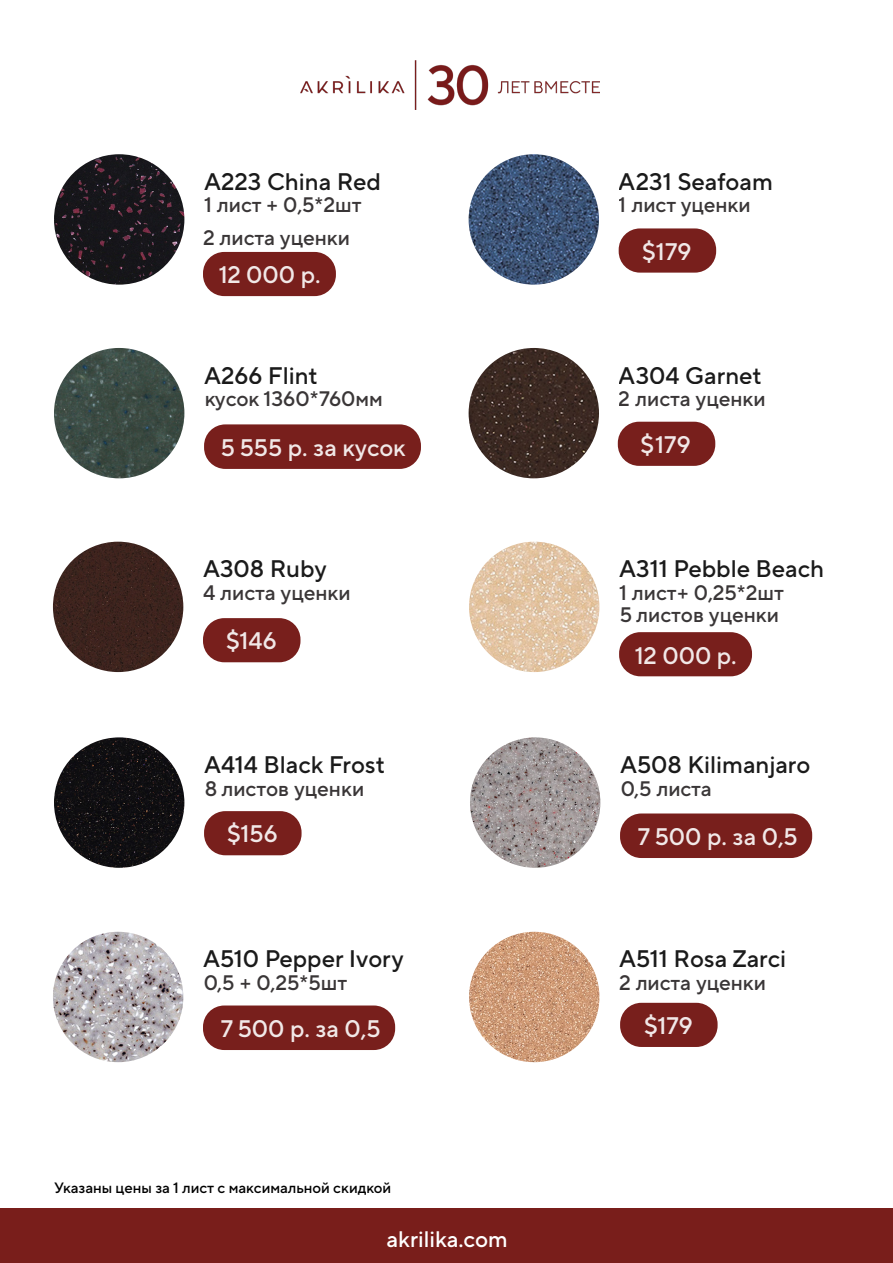
<style>
.page{position:relative;width:893px;height:1263px;background:#fff}
.page>*{position:absolute;margin:0;border:0;box-sizing:border-box;transform-origin:0 0}
.t1{font:500 24px "TT Norms Pro";color:#000}
.t2{font:500 24px "TT Norms Pro";color:#fff}
.t3{font:500 22.5px "TT Norms Pro";color:#fff}
.t4{font:500 21px "TT Norms Pro";color:#231f20}
.t5{font:500 15px "TT Norms Pro";color:#000}
</style>
<div class="page">
<div style="left:0;top:1209px;width:893px;height:54px;background:#791e1b"></div>
<img style="left:54px;top:154px;width:130px;height:131px;border-radius:65px">
<img style="left:469px;top:154px;width:130px;height:131px;border-radius:65px">
<img style="left:54px;top:348px;width:130px;height:130px;border-radius:65px">
<img style="left:469px;top:348px;width:130px;height:130px;border-radius:65px">
<img style="left:53px;top:542px;width:130px;height:130px;border-radius:65px">
<img style="left:469px;top:542px;width:130px;height:130px;border-radius:65px">
<img style="left:300px;top:61px;width:300px;height:48px">
<img style="left:54px;top:737px;width:130px;height:131px;border-radius:65px">
<img style="left:470px;top:737px;width:130px;height:131px;border-radius:65px">
<img style="left:53px;top:932px;width:130px;height:130px;border-radius:65px">
<img style="left:469px;top:932px;width:130px;height:130px;border-radius:65px">
<div style="left:203px;top:252px;width:133px;height:44px;background:#781f1c;border-radius:21px"></div>
<div style="left:619px;top:228px;width:97px;height:45px;background:#781f1c;border-radius:21px"></div>
<div style="left:204px;top:424px;width:217px;height:45px;background:#781f1c;border-radius:21px"></div>
<div style="left:618px;top:422px;width:97px;height:44px;background:#781f1c;border-radius:21px"></div>
<div style="left:203px;top:618px;width:97px;height:44px;background:#781f1c;border-radius:21px"></div>
<div style="left:619px;top:632px;width:133px;height:44px;background:#781f1c;border-radius:21px"></div>
<div style="left:204px;top:811px;width:98px;height:44px;background:#781f1c;border-radius:21px"></div>
<div style="left:620px;top:813px;width:192px;height:45px;background:#781f1c;border-radius:21px"></div>
<div style="left:203px;top:1005px;width:192px;height:45px;background:#781f1c;border-radius:21px"></div>
<div style="left:620px;top:1003px;width:98px;height:44px;background:#781f1c;border-radius:21px"></div>
<p class="t1" style="left:204px;top:164px;width:178px">A223 China Red</p>
<p class="t4" style="left:204px;top:190px;width:159px">1 лист + 0,5*2шт</p>
<p class="t4" style="left:203px;top:222px;width:149px">2 листа уценки</p>
<p class="t2" style="left:218px;top:258px;width:104px">12 000 р.</p>
<p class="t1" style="left:204px;top:358px;width:115px">A266 Flint</p>
<p class="t4" style="left:204px;top:384px;width:180px">кусок 1360*760мм</p>
<p class="t1" style="left:619px;top:164px;width:156px">A231 Seafoam</p>
<p class="t4" style="left:619px;top:190px;width:134px">1 лист уценки</p>
<p class="t2" style="left:642px;top:234px;width:51px">$179</p>
<p class="t1" style="left:619px;top:358px;width:144px">A304 Garnet</p>
<p class="t4" style="left:619px;top:384px;width:149px">2 листа уценки</p>
<p class="t2" style="left:220px;top:430px;width:187px">5 555 р. за кусок</p>
<p class="t2" style="left:641px;top:427px;width:51px">$179</p>
<p class="t1" style="left:203px;top:551px;width:125px">A308 Ruby</p>
<p class="t4" style="left:203px;top:577px;width:149px">4 листа уценки</p>
<p class="t2" style="left:225px;top:624px;width:53px">$146</p>
<p class="t1" style="left:204px;top:747px;width:182px">A414 Black Frost</p>
<p class="t4" style="left:204px;top:773px;width:162px">8 листов уценки</p>
<p class="t1" style="left:619px;top:551px;width:207px">A311 Pebble Beach</p>
<p class="t4" style="left:619px;top:577px;width:166px">1 лист+ 0,25*2шт</p>
<p class="t4" style="left:619px;top:600px;width:161px">5 листов уценки</p>
<p class="t2" style="left:634px;top:638px;width:104px">12 000 р.</p>
<p class="t1" style="left:620px;top:747px;width:192px">A508 Kilimanjaro</p>
<p class="t4" style="left:620px;top:773px;width:93px">0,5 листа</p>
<p class="t2" style="left:226px;top:817px;width:53px">$156</p>
<p class="t2" style="left:637px;top:819px;width:162px">7 500 р. за 0,5</p>
<p class="t1" style="left:203px;top:941px;width:202px">A510 Pepper Ivory</p>
<p class="t4" style="left:203px;top:967px;width:146px">0,5 + 0,25*5шт</p>
<p class="t1" style="left:619px;top:941px;width:169px">A511 Rosa Zarci</p>
<p class="t4" style="left:619px;top:967px;width:149px">2 листа уценки</p>
<p class="t2" style="left:220px;top:1011px;width:162px">7 500 р. за 0,5</p>
<p class="t2" style="left:643px;top:1008px;width:51px">$179</p>
<p class="t5" style="left:54px;top:1177px;width:339px">Указаны цены за 1 лист с максимальной скидкой</p>
<p class="t3" style="left:387px;top:1222px;width:122px">akrilika.com</p>
</div>
